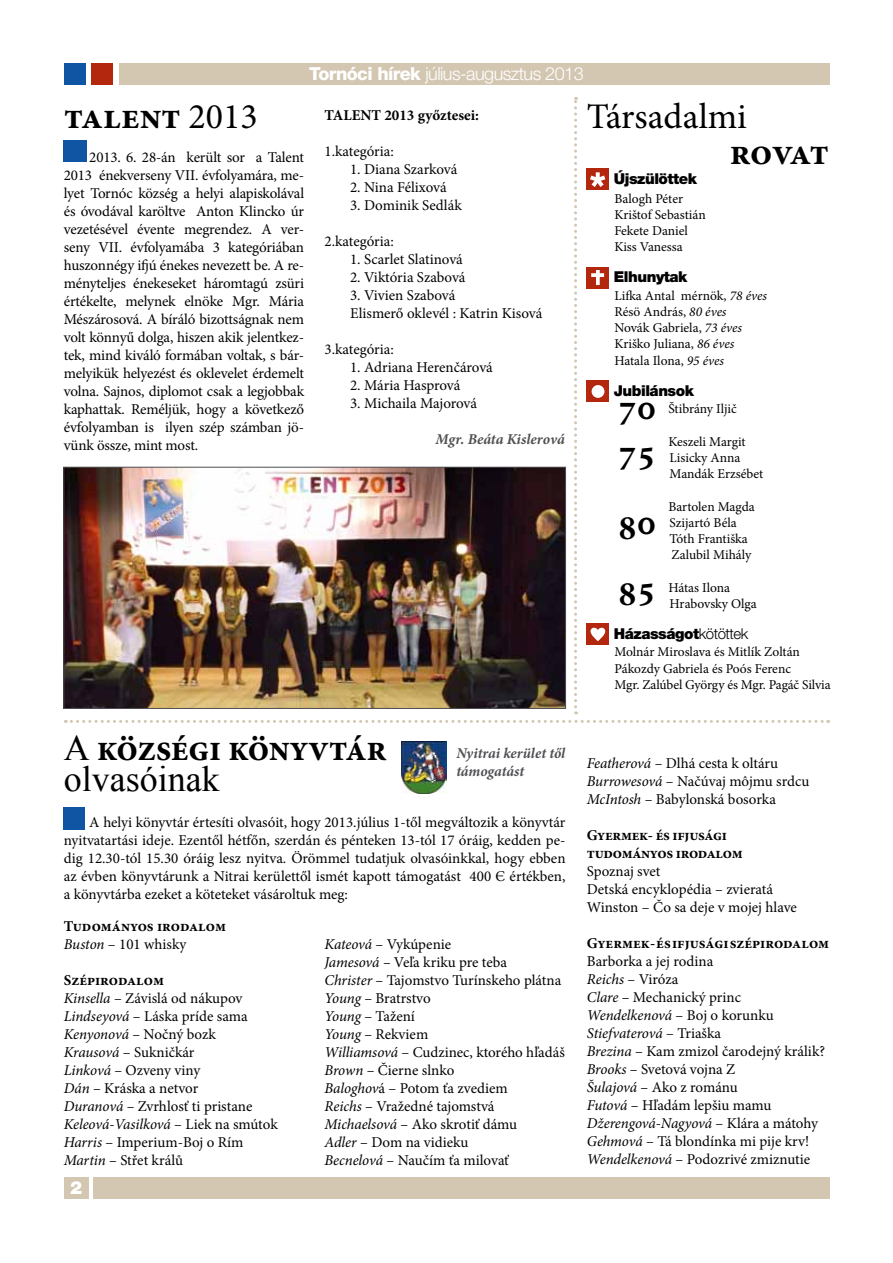
<style>
.page{position:relative;width:893px;height:1263px;background:#fff}
.page>*{position:absolute;margin:0;border:0;box-sizing:border-box;transform-origin:0 0}
.t1{font:700 36px/31.5px "Minion Pro";letter-spacing:-.01em;color:#000}
.t2{font:36px/36px "Minion Pro";color:#000}
.t3{font:300 18px "Helvetica Neue LT Pro";letter-spacing:-.03em;color:#fff}
.t4{font:900 18px "Helvetica Neue LT Pro";color:#fff}
.t5{font:15px/18px "Minion Pro";letter-spacing:-.005em;color:#000}
.t6{font:700 15px/18px "Minion Pro";color:#000}
.t7{font:900 15px "Helvetica Neue LT Pro";letter-spacing:-.03em;color:#000}
.t8{font:italic 700 15px/18px "Minion Pro";letter-spacing:-.005em;color:#504f53}
.t9{font:13.5px/16.2px "Minion Pro";letter-spacing:-.005em;color:#000}
.s1{font-weight:800}
.s2{font-weight:400}
.s3{font-weight:700}
.s4{font-style:italic}
.s5{font-weight:300}
.s6{font-family:"Times New Roman";font-weight:400}
.s7{font-weight:400;font-style:italic}
</style>
<div class="page">
<div style="left:64px;top:1177px;width:24px;height:22px;background:#d4c7b2"></div>
<div style="left:93px;top:1177px;width:736px;height:22px;background:#d4c7b2"></div>
<div style="left:91px;top:64px;width:22px;height:21px;background:#b2270e"></div>
<div style="left:64px;top:64px;width:21px;height:21px;background:#0f55a4"></div>
<div style="left:119px;top:64px;width:710px;height:21px;background:#d4c7b2"></div>
<svg style="left:65px;top:720px;width:764px;height:3px"></svg>
<svg style="left:574px;top:97px;width:3px;height:617px"></svg>
<div style="left:64px;top:808px;width:21px;height:22px;background:#0f55a4"></div>
<div style="left:587px;top:623px;width:22px;height:22px;background:#b2270e"></div>
<svg style="left:590px;top:627px;width:16px;height:14px"></svg>
<div style="left:64px;top:140px;width:23px;height:22px;background:#0f55a4"></div>
<img style="left:402px;top:742px;width:45px;height:52px">
<img style="left:66px;top:469px;width:498px;height:238px">
<div style="left:64px;top:467px;width:502px;height:242px;border:1px solid #504f53"></div>
<div style="left:587px;top:169px;width:22px;height:21px;background:#b2270e"></div>
<svg style="left:590px;top:172px;width:15px;height:15px"></svg>
<div style="left:587px;top:267px;width:22px;height:21px;background:#b2270e"></div>
<svg style="left:596px;top:270px;width:4px;height:15px"></svg>
<svg style="left:591px;top:273px;width:13px;height:4px"></svg>
<div style="left:587px;top:380px;width:22px;height:22px;background:#b2270e"></div>
<div style="left:592px;top:385px;width:12px;height:13px;background:#fff;border-radius:50%"></div>
<p class="t3" style="left:309px;top:63px;width:276px"><span class="s1">Tornóci hírek</span> július-augusztus 2013</p>
<p class="t1" style="left:64px;top:101px;width:195px">talent <span class="s2">2013</span></p>
<p class="t5" style="left:64px;top:148px;width:242px;text-align:justify;text-indent:26px">2013. 6. 28-án került sor a Talent 2013 énekverseny VII. évfolyamára, me&shy;lyet Tornóc község a helyi alapiskolával és óvodával karöltve Anton Klincko úr vezetésével évente megrendez. A ver&shy;seny VII. évfolyamába 3 kategóriában huszonnégy ifjú énekes nevezett be. A re&shy;ményteljes énekeseket háromtagú zsüri értékelte, melynek elnöke Mgr. Mária Mészárosová. A bíráló bizottságnak nem volt könnyű dolga, hiszen akik jelentkez&shy;tek, mind kiváló formában voltak, s bár&shy;melyikük helyezést és oklevelet érdemelt volna. Sajnos, diplomot csak a legjobbak kaphattak. Reméljük, hogy a következő évfolyamban is ilyen szép számban jö&shy;vünk össze, mint most.</p>
<p class="t6" style="left:325px;top:106px;width:156px">TALENT 2013 győztesei:</p>
<p class="t5" style="left:325px;top:142px;width:71px">1.kategória:</p>
<p class="t5" style="left:350px;top:160px;width:109px">1. Diana Szarková</p>
<p class="t5" style="left:350px;top:178px;width:98px">2. Nina Félixová</p>
<p class="t5" style="left:350px;top:196px;width:113px">3. Dominik Sedlák</p>
<p class="t5" style="left:325px;top:232px;width:71px">2.kategória:</p>
<p class="t5" style="left:350px;top:250px;width:114px">1. Scarlet Slatinová</p>
<p class="t5" style="left:350px;top:268px;width:117px">2. Viktória Szabová</p>
<p class="t5" style="left:350px;top:286px;width:194px">3. Vivien Szabová<br>Elismerő oklevél : Katrin Kisová</p>
<p class="t5" style="left:325px;top:340px;width:71px">3.kategória:</p>
<p class="t5" style="left:350px;top:358px;width:144px">1. Adriana Herenčárová</p>
<p class="t5" style="left:350px;top:376px;width:112px">2. Mária Hasprová</p>
<p class="t5" style="left:350px;top:394px;width:129px">3. Michaila Majorová</p>
<p class="t8" style="left:435px;top:430px;width:131px">Mgr. Beáta Kislerová</p>
<p class="t2" style="left:730px;top:98px;width:101px;text-indent:-143px">Társadalmi <span class="s3">rovat</span></p>
<p class="t7" style="left:614px;top:170px;width:85px">Újszülöttek</p>
<p class="t9" style="left:614px;top:190px;width:93px">Balogh Péter<br>Krištof Sebastián<br>Fekete Daniel<br>Kiss Vanessa</p>
<p class="t9" style="left:614px;top:287px;width:154px">Lifka Antal mérnök, <span class="s4">78 éves<br></span>Résö András, <span class="s4">80 éves<br></span>Novák Gabriela, <span class="s4">73 éves<br></span>Kriško Juliana, <span class="s4">86 éves<br></span>Hatala Ilona, <span class="s4">95 éves</span></p>
<p class="t9" style="left:668px;top:401px;width:70px">Štibrány Iljič</p>
<p class="t9" style="left:668px;top:433px;width:96px">Keszeli Margit<br>Lisicky Anna<br>Mandák Erzsébet</p>
<p class="t9" style="left:668px;top:498px;width:88px">Bartolen Magda<br>Szijartó Béla<br>Tóth Františka<br>Zalubil Mihály</p>
<p class="t9" style="left:668px;top:579px;width:90px">Hátas Ilona<br>Hrabovsky Olga</p>
<p class="t9" style="left:614px;top:644px;width:218px">Molnár Miroslava és Mitlík Zoltán<br>Pákozdy Gabriela és Poós Ferenc<br>Mgr. Zalúbel György és Mgr. Pagáč Silvia</p>
<p class="t7" style="left:614px;top:268px;width:75px">Elhunytak</p>
<p class="t7" style="left:614px;top:381px;width:82px">Jubilánsok</p>
<p class="t1" style="left:618px;top:384px;width:39px;line-height:45.6px">70<br>75</p>
<p class="t1" style="left:618px;top:492px;width:39px;line-height:65.7px">80<br>85</p>
<p class="t7" style="left:614px;top:624px;width:136px">Házasságot<span class="s5">kötöttek</span></p>
<p class="t1" style="left:64px;top:732px;width:325px"><span class="s6">A</span> községi könyvtár <span class="s6">olvasóinak</span></p>
<p class="t8" style="left:456px;top:744px;width:111px">Nyitrai kerület től támogatást</p>
<p class="t5" style="left:587px;top:755px;width:224px"><span class="s4">Featherová</span> – Dlhá cesta k oltáru<br><span class="s4">Burrowesová</span> – Načúvaj môjmu srdcu<br><span class="s4">McIntosh</span> – Babylonská bosorka</p>
<p class="t5" style="left:587px;top:827px;width:212px"><span class="s3">Gyermek- és ifjusági tudományos irodalom<br></span>Spoznaj svet<br>Detská encyklopédia – zvieratá<br>Winston – Čo sa deje v mojej hlave</p>
<p class="t5" style="left:587px;top:935px;width:244px"><span class="s3">Gyermek- és ifjusági szépirodalom<br></span>Barborka a jej rodina<br><span class="s4">Reichs</span> – Viróza<br><span class="s4">Clare</span> – Mechanický princ<br><span class="s4">Wendelkenová</span> – Boj o korunku<br><span class="s4">Stiefvaterová</span> – Triaška<br><span class="s4">Brezina</span> – Kam zmizol čarodejný králik?<br><span class="s4">Brooks</span> – Svetová vojna Z<br><span class="s4">Šulajová</span> – Ako z románu<br><span class="s4">Futová</span> – Hľadám lepšiu mamu<br><span class="s4">Džerengová-Nagyová</span> – Klára a mátohy<br><span class="s4">Gehmová</span> – Tá blondínka mi pije krv!<br><span class="s4">Wendelkenová</span> – Podozrivé zmiznutie</p>
<p class="t5" style="left:64px;top:813px;width:503px;text-align:justify;text-indent:26px">A helyi könyvtár értesíti olvasóit, hogy 2013.július 1-től megváltozik a könyvtár nyitvatartási ideje. Ezentől hétfőn, szerdán és pénteken 13-tól 17 óráig, kedden pe&shy;dig 12.30-tól 15.30 óráig lesz nyitva. Örömmel tudatjuk olvasóinkkal, hogy ebben az évben könyvtárunk a Nitrai kerülettől ismét kapott támogatást 400 Є értékben, a könyvtárba ezeket a köteteket vásároltuk meg:</p>
<p class="t6" style="left:64px;top:917px;width:164px">Tudományos irodalom<br><span class="s7">Buston</span> <span class="s2">– 101 whisky</span></p>
<p class="t5" style="left:64px;top:972px;width:215px"><span class="s3">Szépirodalom<br></span><span class="s4">Kinsella</span> – Závislá od nákupov<br><span class="s4">Lindseyová</span> – Láska príde sama<br><span class="s4">Kenyonová</span> – Nočný bozk<br><span class="s4">Krausová</span> – Sukničkár<br><span class="s4">Linková</span> – Ozveny viny<br><span class="s4">Dán</span> – Kráska a netvor<br><span class="s4">Duranová</span> – Zvrhlosť ti pristane<br><span class="s4">Keleová-Vasilková</span> – Liek na smútok<br><span class="s4">Harris</span> – Imperium-Boj o Rím<br><span class="s4">Martin</span> – Střet králů</p>
<p class="t5" style="left:325px;top:935px;width:242px"><span class="s4">Kateová</span> – Vykúpenie<br><span class="s4">Jamesová –</span> Veľa kriku pre teba<br><span class="s4">Christer</span> – Tajomstvo Turínskeho plátna<br><span class="s4">Young</span> – Bratrstvo<br><span class="s4">Young</span> – Tažení<br><span class="s4">Young</span> – Rekviem<br><span class="s4">Williamsová</span> – Cudzinec, ktorého hľadáš<br><span class="s4">Brown</span> – Čierne slnko<br><span class="s4">Baloghov</span>á – Potom ťa zvediem<br><span class="s4">Reichs</span> – Vražedné tajomstvá<br><span class="s4">Michaelsová</span> – Ako skrotiť dámu<br><span class="s4">Adler</span> – Dom na vidieku<br><span class="s4">Becnelová</span> – Naučím ťa milovať</p>
<p class="t4" style="left:70px;top:1177px;width:14px">2</p>
</div>
